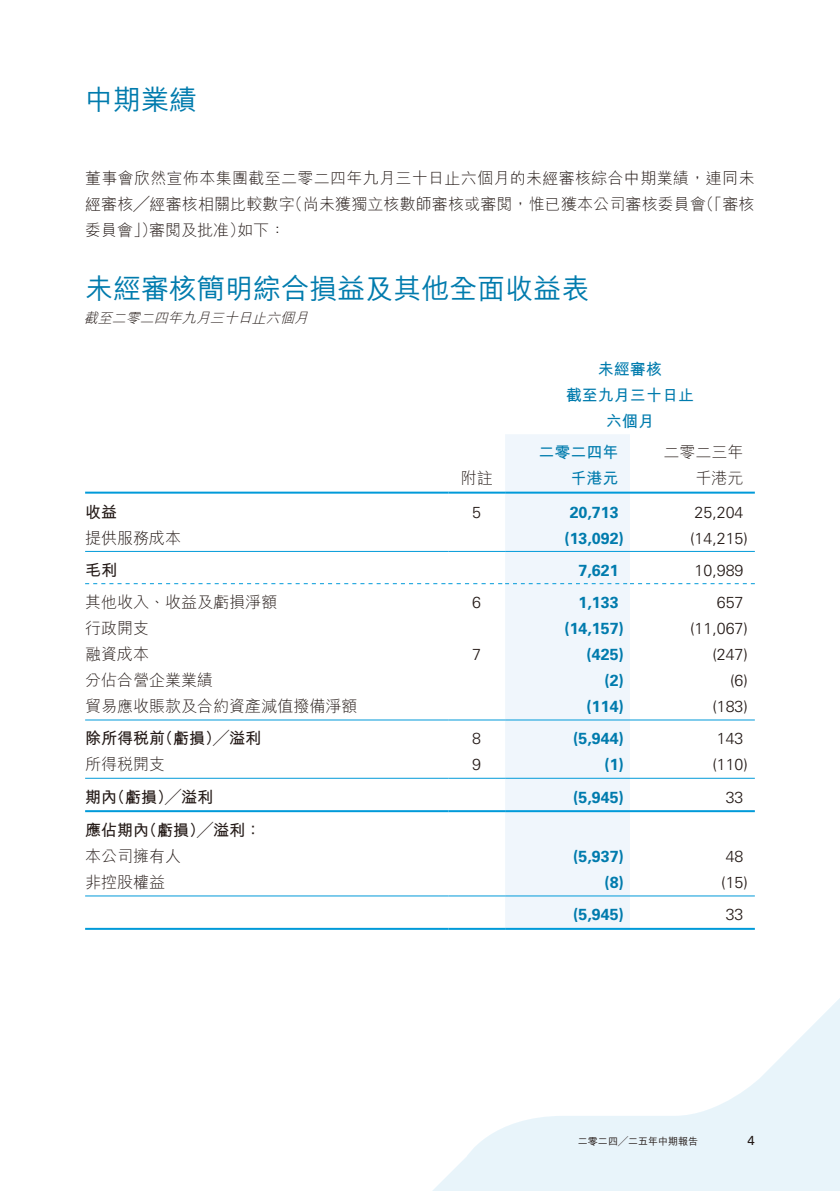
<style>
.page{position:relative;width:840px;height:1191px;background:#fff}
.page>*{position:absolute;margin:0;border:0;box-sizing:border-box;transform-origin:0 0}
.t1{font:500 28px "M Hei HK";color:#007bad}
.t2{font:300 16px/26px "M Hei HK";color:#231916;text-align:justify}
.t3{font:700 16px "Univers LT Std";color:#007bad}
.t4{font:300 16px "Univers LT Std";color:#231916}
.t5{font:700 16px "M Hei HK";color:#231916}
.t6{font:700 16px/26px "M Hei HK";color:#007bad;text-align:center}
.t7{font:italic 300 14px "M Hei HK";color:#231916}
.t8{font:13px "Univers LT Std";color:#231916}
.t9{font:500 10px "M Hei HK";color:#231916}
</style>
<div class="page">
<svg style="left:432px;top:999px;width:407px;height:192px"></svg>
<div style="left:505px;top:434px;width:124px;height:494px;background:#f0f6fc"></div>
<hr style="left:85px;top:491px;width:363px;height:2px;background:#009ad9">
<hr style="left:448px;top:491px;width:57px;height:2px;background:#009ad9">
<hr style="left:505px;top:491px;width:124px;height:2px;background:#009ad9">
<hr style="left:629px;top:491px;width:125px;height:2px;background:#009ad9">
<hr style="left:85px;top:551px;width:363px;height:1px;background:#009ad9">
<hr style="left:448px;top:551px;width:57px;height:1px;background:#009ad9">
<hr style="left:505px;top:551px;width:124px;height:1px;background:#009ad9">
<hr style="left:629px;top:551px;width:125px;height:1px;background:#009ad9">
<svg style="left:85px;top:583px;width:669px;height:1px"></svg>
<hr style="left:85px;top:719px;width:363px;height:1px;background:#009ad9">
<hr style="left:448px;top:719px;width:57px;height:1px;background:#009ad9">
<hr style="left:505px;top:719px;width:124px;height:1px;background:#009ad9">
<hr style="left:629px;top:719px;width:125px;height:1px;background:#009ad9">
<hr style="left:85px;top:777px;width:363px;height:1px;background:#009ad9">
<hr style="left:448px;top:777px;width:57px;height:1px;background:#009ad9">
<hr style="left:505px;top:777px;width:124px;height:1px;background:#009ad9">
<hr style="left:629px;top:777px;width:125px;height:1px;background:#009ad9">
<hr style="left:85px;top:810px;width:363px;height:2px;background:#009ad9">
<hr style="left:448px;top:810px;width:57px;height:2px;background:#009ad9">
<hr style="left:505px;top:810px;width:124px;height:2px;background:#009ad9">
<hr style="left:629px;top:810px;width:125px;height:2px;background:#009ad9">
<hr style="left:85px;top:895px;width:363px;height:1px;background:#009ad9">
<hr style="left:448px;top:895px;width:57px;height:1px;background:#009ad9">
<hr style="left:505px;top:895px;width:124px;height:1px;background:#009ad9">
<hr style="left:629px;top:895px;width:125px;height:1px;background:#009ad9">
<hr style="left:85px;top:928px;width:363px;height:2px;background:#009ad9">
<hr style="left:448px;top:928px;width:57px;height:2px;background:#009ad9">
<hr style="left:505px;top:928px;width:124px;height:2px;background:#009ad9">
<hr style="left:629px;top:928px;width:125px;height:2px;background:#009ad9">
<h1 class="t1" style="left:85px;top:79px;width:113px">中期業績</h1>
<p class="t2" style="left:85px;top:165px;width:670px">董事會欣然宣佈本集團截至二零二四年九月三十日止六個月的未經審核綜合中期業績，連同未經審核╱經審核相關比較數字（尚未獲獨立核數師審核或審閱，惟已獲本公司審核委員會（「審核委員會」）審閱及批准）如下：</p>
<h1 class="t1" style="left:85px;top:268px;width:506px">未經審核簡明綜合損益及其他全面收益表</h1>
<p class="t7" style="left:84px;top:310px;width:229px">截至二零二四年九月三十日止六個月</p>
<p class="t6" style="left:565px;top:354px;width:129px">未經審核<br>截至九月三十日止六個月</p>
<p class="t6" style="left:538px;top:438px;width:81px">二零二四年</p>
<p class="t2" style="left:663px;top:439px;width:81px">二零二三年</p>
<p class="t2" style="left:460px;top:465px;width:33px">附註</p>
<p class="t6" style="left:570px;top:464px;width:49px">千港元</p>
<p class="t2" style="left:695px;top:465px;width:49px">千港元</p>
<p class="t5" style="left:85px;top:500px;width:33px">收益</p>
<p class="t4" style="left:472px;top:502px;width:10px">5</p>
<p class="t3" style="left:569px;top:502px;width:50px">20,713</p>
<p class="t4" style="left:694px;top:502px;width:50px">25,204</p>
<p class="t2" style="left:85px;top:524px;width:97px">提供服務成本</p>
<p class="t3" style="left:564px;top:528px;width:61px">(13,092)</p>
<p class="t4" style="left:689px;top:528px;width:59px">(14,215)</p>
<p class="t5" style="left:85px;top:558px;width:33px">毛利</p>
<p class="t3" style="left:578px;top:561px;width:42px">7,621</p>
<p class="t4" style="left:694px;top:560px;width:50px">10,989</p>
<p class="t2" style="left:85px;top:589px;width:193px">其他收入、收益及虧損淨額</p>
<p class="t4" style="left:472px;top:593px;width:10px">6</p>
<p class="t3" style="left:578px;top:593px;width:42px">1,133</p>
<p class="t4" style="left:716px;top:593px;width:28px">657</p>
<p class="t2" style="left:85px;top:615px;width:65px">行政開支</p>
<p class="t3" style="left:564px;top:619px;width:61px">(14,157)</p>
<p class="t4" style="left:689px;top:619px;width:59px">(11,067)</p>
<p class="t2" style="left:85px;top:641px;width:65px">融資成本</p>
<p class="t4" style="left:472px;top:645px;width:10px">7</p>
<p class="t3" style="left:586px;top:645px;width:39px">(425)</p>
<p class="t4" style="left:712px;top:645px;width:37px">(247)</p>
<p class="t2" style="left:85px;top:667px;width:129px">分佔合營企業業績</p>
<p class="t3" style="left:604px;top:671px;width:21px">(2)</p>
<p class="t4" style="left:729px;top:671px;width:19px">(6)</p>
<p class="t2" style="left:85px;top:693px;width:273px">貿易應收賬款及合約資產減值撥備淨額</p>
<p class="t3" style="left:586px;top:697px;width:39px">(114)</p>
<p class="t4" style="left:712px;top:697px;width:37px">(183)</p>
<p class="t5" style="left:85px;top:727px;width:177px">除所得稅前（虧損）╱溢利</p>
<p class="t4" style="left:472px;top:729px;width:10px">8</p>
<p class="t3" style="left:573px;top:729px;width:52px">(5,944)</p>
<p class="t4" style="left:716px;top:729px;width:28px">143</p>
<p class="t2" style="left:85px;top:751px;width:81px">所得稅開支</p>
<p class="t4" style="left:472px;top:755px;width:10px">9</p>
<p class="t3" style="left:604px;top:755px;width:21px">(1)</p>
<p class="t4" style="left:712px;top:755px;width:37px">(110)</p>
<p class="t5" style="left:85px;top:785px;width:129px">期內（虧損）╱溢利</p>
<p class="t3" style="left:573px;top:787px;width:52px">(5,945)</p>
<p class="t4" style="left:725px;top:787px;width:19px">33</p>
<p class="t5" style="left:85px;top:818px;width:177px">應佔期內（虧損）╱溢利：</p>
<p class="t2" style="left:85px;top:843px;width:97px">本公司擁有人</p>
<p class="t3" style="left:573px;top:847px;width:52px">(5,937)</p>
<p class="t4" style="left:725px;top:847px;width:19px">48</p>
<p class="t2" style="left:85px;top:869px;width:81px">非控股權益</p>
<p class="t3" style="left:604px;top:873px;width:21px">(8)</p>
<p class="t4" style="left:720px;top:873px;width:28px">(15)</p>
<p class="t3" style="left:573px;top:905px;width:52px">(5,945)</p>
<p class="t4" style="left:725px;top:905px;width:19px">33</p>
<p class="t9" style="left:577px;top:1133px;width:121px">二零二四╱二五年中期報告</p>
<p class="t8" style="left:747px;top:1132px;width:9px">4</p>
</div>
